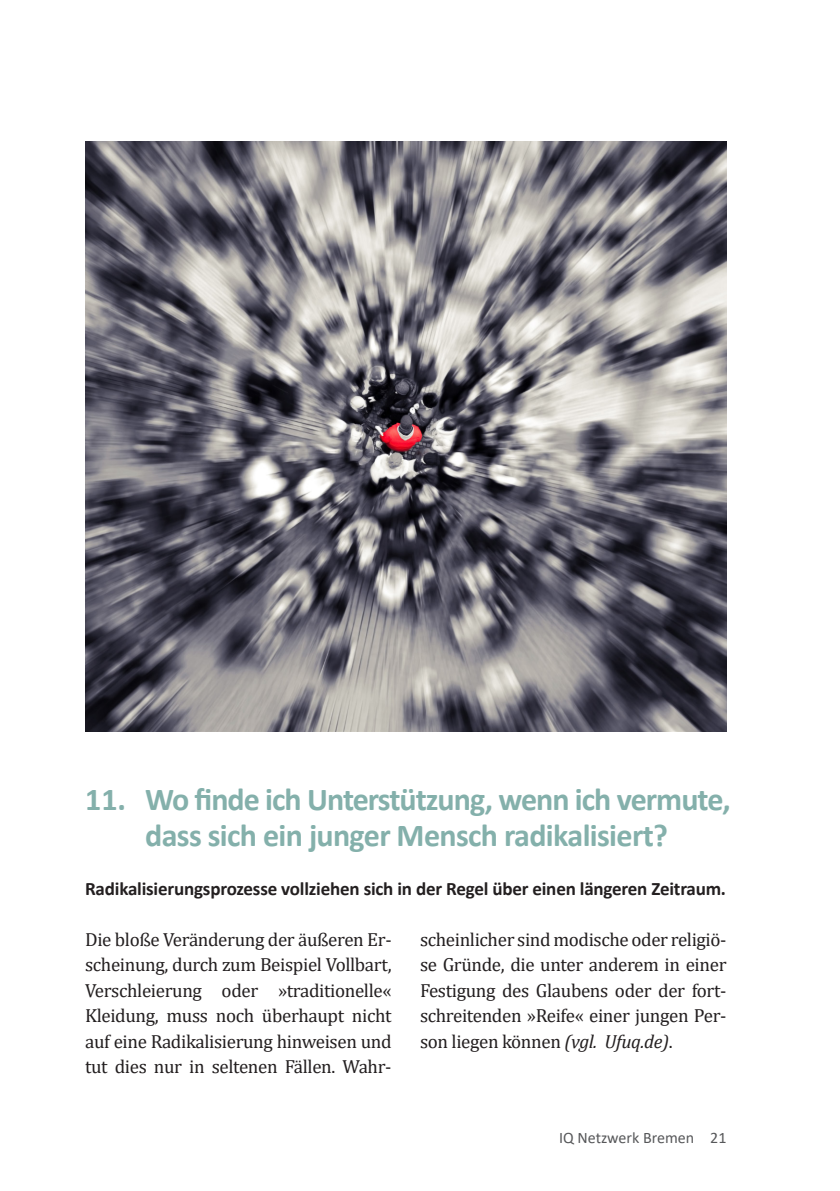
<style>
.page{position:relative;width:840px;height:1191px;background:#fff}
.page>*{position:absolute;margin:0;border:0;box-sizing:border-box;transform-origin:0 0}
.t1{font:700 32px/36px "Calibri";letter-spacing:-.03em;color:#84b0ab;text-align:center}
.t2{font:19px/25.6px "Cambria";letter-spacing:-.02em;color:#231f20;text-align:justify}
.t3{font:700 19px "Calibri";letter-spacing:-.01em;color:#231f20}
.t4{font:16px "Calibri";color:#57585a}
.s1{font-style:italic}
</style>
<div class="page">
<img style="left:85px;top:142px;width:641px;height:589px">
<h1 class="t1" style="left:85px;top:780px;width:646px">11. Wo finde ich Unterstützung, wenn ich vermute, dass sich ein junger Mensch radikalisiert?</h1>
<p class="t3" style="left:85px;top:875px;width:642px">Radikalisierungsprozesse vollziehen sich in der Regel über einen längeren Zeitraum.</p>
<p class="t2" style="left:85px;top:926px;width:308px">Die bloße Veränderung der äußeren Er&shy;scheinung, durch zum Beispiel Vollbart, Verschleierung oder »traditionelle« Kleidung, muss noch überhaupt nicht auf eine Radikalisierung hinweisen und tut dies nur in seltenen Fällen. Wahr-</p>
<p class="t2" style="left:420px;top:926px;width:308px">scheinlicher sind modische oder religiö&shy;se Gründe, die unter anderem in einer Festigung des Glaubens oder der fort&shy;schreitenden »Reife« einer jungen Per&shy;son liegen können <span class="s1">(vgl. Ufuq.de)</span>.</p>
<p class="t4" style="left:558px;top:1126px;width:169px">IQ Netzwerk Bremen 21</p>
</div>
